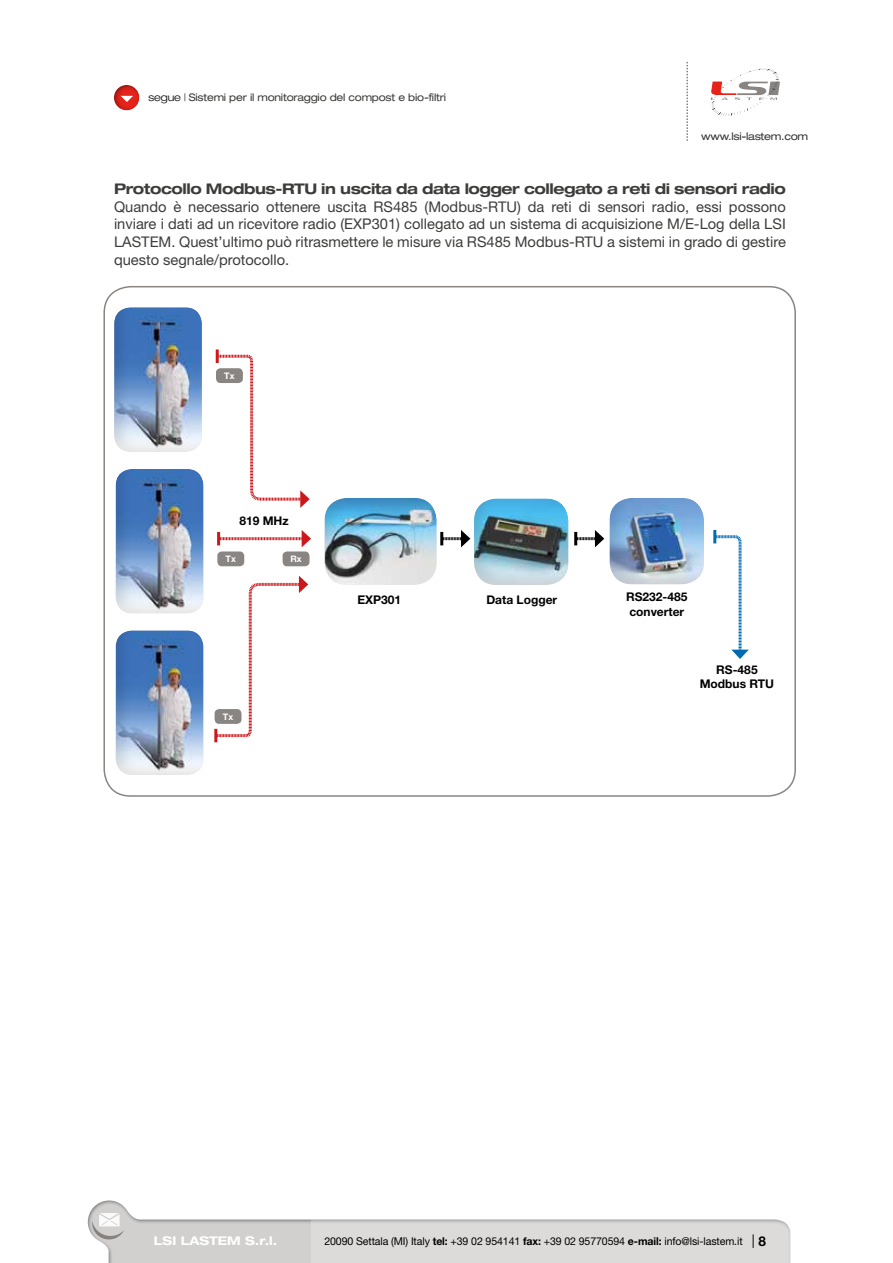
<style>
.page{position:relative;width:893px;height:1263px;background:#fff}
.page>*{position:absolute;margin:0;border:0;box-sizing:border-box;transform-origin:0 0}
.t1{font:14.7px/17.7px "Helvetica Neue";color:#3c3c3b;text-align:justify}
.t2{font:700 expanded 14.7px "Helvetica Neue";letter-spacing:-.03em;color:#3c3c3b}
.t3{font:700 13.5px "Helvetica Neue";color:#000}
.t4{font:700 12px/14.4px "Helvetica Neue";color:#000;text-align:center}
.t5{font:700 expanded 12px "Helvetica Neue";color:#fff}
.t6{font:10.8px "Helvetica Neue";letter-spacing:-.01em;color:#000}
.t7{font:expanded 10.5px "Helvetica Neue";letter-spacing:-.02em;color:#3c3c3b}
.t8{font:expanded 10.5px "Helvetica Neue";letter-spacing:-.03em;color:#000}
.t9{font:700 9px "Helvetica Neue";color:#fff}
.s1{font-weight:300;color:#000}
.s2{font-weight:700}
.s3{font-size:13.5px}
</style>
<div class="page">
<svg style="left:88px;top:1200px;width:702px;height:63px"></svg>
<svg style="left:711px;top:68px;width:69px;height:48px"></svg>
<svg style="left:686px;top:62px;width:2px;height:79px"></svg>
<div style="left:111px;top:84px;width:29px;height:28px;background:#000;opacity:.5"></div>
<svg style="left:118px;top:95px;width:18px;height:8px"></svg>
<div style="left:322px;top:496px;width:115px;height:89px;background:#000;opacity:.1"></div>
<div style="left:473px;top:498px;width:96px;height:90px;background:#000;opacity:.1"></div>
<div style="left:609px;top:497px;width:96px;height:90px;background:#000;opacity:.1"></div>
<svg style="left:713px;top:530px;width:36px;height:129px"></svg>
<div style="left:114px;top:629px;width:90px;height:147px;background:#000;opacity:.1"></div>
<div style="left:114px;top:467px;width:90px;height:147px;background:#000;opacity:.1"></div>
<div style="left:113px;top:306px;width:90px;height:147px;background:#000;opacity:.1"></div>
<svg style="left:219px;top:354px;width:91px;height:154px"></svg>
<hr style="left:216px;top:349px;width:3px;height:14px;background:#cd171a">
<svg style="left:214px;top:576px;width:94px;height:166px"></svg>
<div style="left:215px;top:709px;width:26px;height:15px;background:#888582;border-radius:4px"></div>
<div style="left:216px;top:368px;width:27px;height:15px;background:#888582;border-radius:4px"></div>
<div style="left:217px;top:551px;width:27px;height:15px;background:#888582;border-radius:4px"></div>
<div style="left:283px;top:551px;width:26px;height:15px;background:#888582;border-radius:4px"></div>
<svg style="left:217px;top:530px;width:94px;height:17px"></svg>
<svg style="left:440px;top:530px;width:30px;height:17px"></svg>
<svg style="left:574px;top:530px;width:30px;height:17px"></svg>
<p class="t7" style="left:148px;top:91px;width:299px"><span class="s1">segue |</span> Sistemi per il monitoraggio del compost e bio-filtri</p>
<p class="t8" style="left:701px;top:130px;width:109px">www.lsi-lastem.com</p>
<p class="t2" style="left:114px;top:180px;width:673px">Protocollo Modbus-RTU in uscita da data logger collegato a reti di sensori radio</p>
<p class="t1" style="left:114px;top:197px;width:673px">Quando è necessario ottenere uscita RS485 (Modbus-RTU) da reti di sensori radio, essi possono inviare i dati ad un ricevitore radio (EXP301) collegato ad un sistema di acquisizione M/E-Log della LSI LASTEM. Quest’ultimo può ritrasmettere le misure via RS485 Modbus-RTU a sistemi in grado di gestire questo segnale/protocollo.</p>
<p class="t9" style="left:224px;top:370px;width:12px">Tx</p>
<p class="t4" style="left:239px;top:513px;width:51px">819 MHz</p>
<p class="t9" style="left:226px;top:553px;width:12px">Tx</p>
<p class="t9" style="left:290px;top:553px;width:13px">Rx</p>
<p class="t9" style="left:223px;top:711px;width:12px">Tx</p>
<p class="t4" style="left:357px;top:592px;width:45px">EXP301</p>
<p class="t4" style="left:486px;top:592px;width:72px">Data Logger</p>
<p class="t4" style="left:626px;top:589px;width:63px;text-align:left">RS232-485 converter</p>
<p class="t4" style="left:700px;top:662px;width:76px">RS-485<br>Modbus RTU</p>
<p class="t5" style="left:154px;top:1233px;width:125px">LSI LASTEM S.r.l.</p>
<p class="t6" style="left:324px;top:1234px;width:432px">20090 Settala (MI) Italy <span class="s2">tel:</span> +39 02 954141 <span class="s2">fax:</span> +39 02 95770594 <span class="s2">e-mail:</span> info@lsi-lastem.it <span class="s3">|</span></p>
<p class="t3" style="left:758px;top:1233px;width:9px">8</p>
</div>
